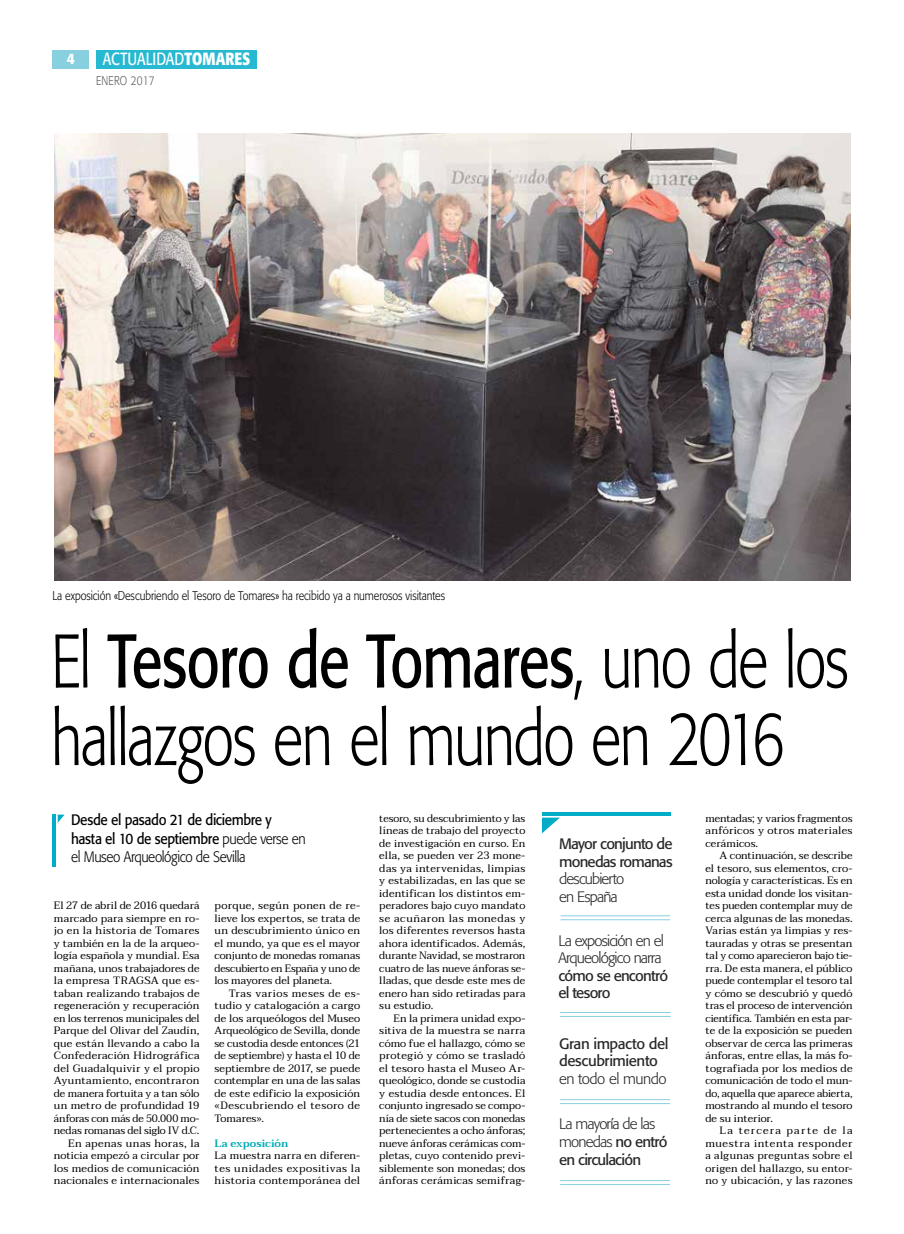
<style>
.page{position:relative;width:904px;height:1234px;background:#fff}
.page>*{position:absolute;margin:0;border:0;box-sizing:border-box;transform-origin:0 0}
.t1{font:300 75px/77.5px "Formata";letter-spacing:-.03em;color:#000;scale:.77 1}
.t2{font:17.5px "Formata";letter-spacing:.01em;color:#fff;scale:.8 1}
.t3{font:300 15px/17.5px "Formata";letter-spacing:-.055em;color:#292829}
.t4{font:15px/18.8px "Formata";letter-spacing:-.03em;color:#000;scale:.9 1}
.t5{font:15px/17.5px "Formata";letter-spacing:-.05em;color:#292829}
.t6{font:15px/17.5px "Formata";letter-spacing:-.025em;color:#292829}
.t7{font:300 15px "Formata";letter-spacing:-.03em;color:#292829}
.t8{font:500 15px "Formata";color:#fff}
.t9{font:300 12.5px "Formata";letter-spacing:-.005em;color:#000;scale:.85 1}
.t10{font:300 12.5px "Formata";letter-spacing:.025em;color:#58595b;scale:.8 1}
.t11{font:10.62px/12.5px "Taviraj";letter-spacing:.015em;color:#000;text-align:justify}
.t12{font:600 10.62px "Taviraj";color:#00abb6}
.s1{font-weight:700}
.s2{font-weight:400}
.s3{font-weight:300}
</style>
<div class="page">
<div style="left:53px;top:50px;width:36px;height:19px;background:#88cfdf"></div>
<div style="left:96px;top:50px;width:160px;height:19px;background:#27b9d1"></div>
<hr style="left:53px;top:814px;width:3px;height:52px;background:#00acc8">
<svg style="left:58px;top:814px;width:7px;height:8px"></svg>
<img style="left:54px;top:133px;width:796px;height:447px">
<hr style="left:560px;top:1102px;width:110px;height:1px;background:#88cfdf">
<hr style="left:560px;top:1098px;width:110px;height:1px;background:#88cfdf">
<hr style="left:560px;top:1015px;width:110px;height:1px;background:#88cfdf">
<hr style="left:560px;top:1011px;width:110px;height:1px;background:#88cfdf">
<hr style="left:560px;top:919px;width:110px;height:1px;background:#88cfdf">
<hr style="left:560px;top:915px;width:110px;height:1px;background:#88cfdf">
<hr style="left:542px;top:812px;width:128px;height:3px;background:#00acc8">
<svg style="left:542px;top:817px;width:18px;height:16px"></svg>
<hr style="left:560px;top:1183px;width:110px;height:1px;background:#88cfdf">
<hr style="left:560px;top:1179px;width:110px;height:1px;background:#88cfdf">
<h3 class="t8" style="left:67px;top:50px;width:10px">4</h3>
<h2 class="t2" style="left:103px;top:48px;width:186px">actualidad<span class="s1">TOMARES</span></h2>
<p class="t10" style="left:96px;top:73px;width:75px">enero 2017</p>
<p class="t9" style="left:52px;top:588px;width:463px">La exposición «Descubriendo el Tesoro de Tomares» ha recibido ya a numerosos visitantes</p>
<h1 class="t1" style="left:51px;top:623px;width:1037px">El <span class="s2">Tesoro de Tomares</span>, uno de los hallazgos en el mundo en 2016</h1>
<h3 class="t4" style="left:71px;top:809px;width:262px">Desde el pasado 21 de diciembre y hasta el 10 de septiembre <span class="s3">puede verse en el Museo Arqueológico de Sevilla</span></h3>
<p class="t11" style="left:705px;top:811px;width:149px">mentadas; y varios fragmentos anfóricos y otros materiales cerámicos.</p>
<p class="t11" style="left:379px;top:811px;width:148px">tesoro, su descubrimiento y las líneas de trabajo del proyecto de investigación en curso. En ella, se pueden ver 23 mone&shy;das ya intervenidas, limpias y estabilizadas, en las que se identifican los distintos em&shy;peradores bajo cuyo mandato se acuñaron las monedas y los diferentes reversos hasta ahora identificados. Además, durante Navidad, se mostraron cuatro de las nueve ánforas se&shy;lladas, que desde este mes de enero han sido retiradas para su estudio.</p>
<p class="t11" style="left:379px;top:1011px;width:148px;text-indent:14px">En la primera unidad expo&shy;sitiva de la muestra se narra cómo fue el hallazgo, cómo se protegió y cómo se trasladó el tesoro hasta el Museo Ar&shy;queológico, donde se custodia y estudia desde entonces. El conjunto ingresado se compo&shy;nía de siete sacos con monedas pertenecientes a ocho ánforas; nueve ánforas cerámicas com&shy;pletas, cuyo contenido previ&shy;siblemente son monedas; dos ánforas cerámicas semifrag-</p>
<h3 class="t5" style="left:559px;top:835px;width:115px">Mayor conjunto de monedas romanas</h3>
<h3 class="t3" style="left:559px;top:870px;width:66px">descubierto en España</h3>
<p class="t11" style="left:705px;top:849px;width:149px;text-indent:14px">A continuación, se describe el tesoro, sus elementos, cro&shy;nología y características. Es en esta unidad donde los visitan&shy;tes pueden contemplar muy de cerca algunas de las monedas.<br>Varias están ya limpias y res&shy;tauradas y otras se presentan tal y como aparecieron bajo tie&shy;rra. De esta manera, el público puede contemplar el tesoro tal y cómo se descubrió y quedó tras el proceso de intervención científica. También en esta par&shy;te de la exposición se pueden observar de cerca las primeras ánforas, entre ellas, la más fo&shy;tografiada por los medios de comunicación de todo el mun&shy;do, aquella que aparece abierta, mostrando al mundo el tesoro de su interior.</p>
<p class="t11" style="left:705px;top:1124px;width:149px;text-indent:14px">La tercera parte de la muestra intenta responder a algunas preguntas sobre el origen del hallazgo, su entor&shy;no y ubicación, y las razones</p>
<p class="t11" style="left:54px;top:899px;width:147px;text-align:right">El 27 de abril de 2016 quedará marcado para siempre en ro&shy;jo en la historia de Tomares y también en la de la arqueo&shy;logía española y mundial. Esa mañana, unos trabajadores de la empresa TRAGSA que es&shy;taban realizando trabajos de regeneración y recuperación en los terrenos municipales del<br>Parque del Olivar del Zaudín, que están llevando a cabo la<br>Confederación Hidrográfica del Guadalquivir y el propio<br>Ayuntamiento, encontraron de manera fortuita y a tan sólo un metro de profundidad 19 ánforas con más de 50.000 mo&shy;nedas romanas del siglo IV d.C.<br>En apenas unas horas, la noticia empezó a circular por los medios de comunicación nacionales e internacionales</p>
<p class="t11" style="left:214px;top:899px;width:147px">porque, según ponen de re&shy;lieve los expertos, se trata de un descubrimiento único en el mundo, ya que es el mayor conjunto de monedas romanas descubierto en España y uno de los mayores del planeta.</p>
<h3 class="t3" style="left:558px;top:931px;width:107px">La exposición en el<br>Arqueológico narra</h3>
<h3 class="t5" style="left:558px;top:966px;width:111px">cómo se encontró el tesoro</h3>
<p class="t11" style="left:214px;top:986px;width:147px;text-indent:14px">Tras varios meses de es&shy;tudio y catalogación a cargo de los arqueólogos del Museo Arqueológico de Sevilla, donde se custodia desde entonces (21 de septiembre) y hasta el 10 de septiembre de 2017, se puede contemplar en una de las salas de este edificio la exposición «Descubriendo el tesoro de Tomares».</p>
<p class="t12" style="left:214px;top:1136px;width:75px">La exposición</p>
<p class="t11" style="left:214px;top:1149px;width:147px">La muestra narra en diferen&shy;tes unidades expositivas la historia contemporánea del</p>
<h3 class="t6" style="left:559px;top:1034px;width:111px">Gran impacto del descubrimiento</h3>
<h3 class="t7" style="left:559px;top:1069px;width:109px">en todo el mundo</h3>
<h3 class="t3" style="left:559px;top:1115px;width:110px">La mayoría de las monedas <span class="s2">no entró en circulación</span></h3>
</div>
